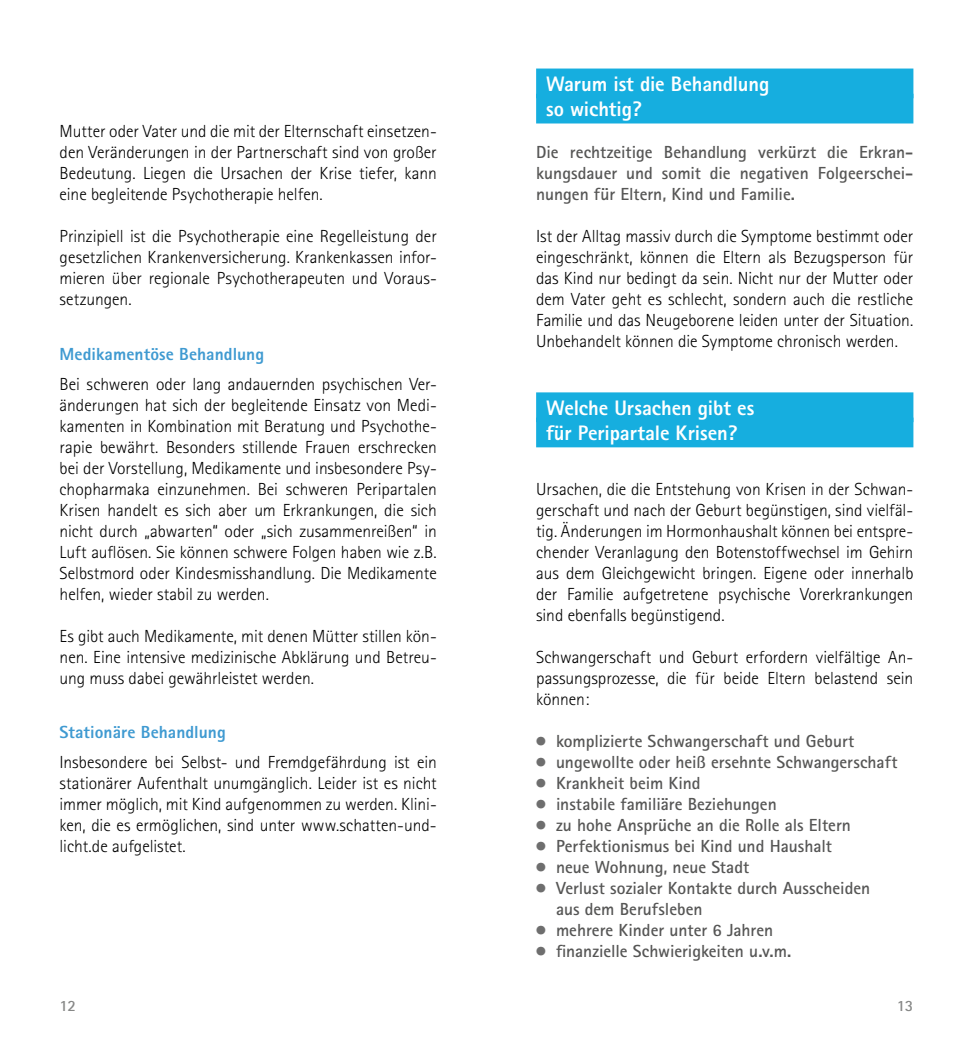
<style>
.page{position:relative;width:973px;height:1042px;background:#fff}
.page>*{position:absolute;margin:0;border:0;box-sizing:border-box;transform-origin:0 0}
.t1{font:800 21px/25.2px "Rotis Sans Serif";letter-spacing:-.005em;color:#fff}
.t2{font:300 17.5px/21px "Rotis Sans Serif";color:#000;text-align:justify}
.t3{font:700 17.5px/21px "Rotis Sans Serif";letter-spacing:-.005em;color:#565655;text-align:justify}
.t4{font:800 17.5px "Rotis Sans Serif";color:#3f9ad1}
.t5{font:700 15.75px "Rotis Sans Serif";color:#868786}
.s1{font-family:"Universal Newswith Comm Pi";font-weight:400;color:#6e6e6e}
</style>
<div class="page">
<div style="left:536px;top:69px;width:377px;height:29px;background:#16aedf"></div>
<div style="left:536px;top:94px;width:377px;height:29px;background:#16aedf"></div>
<div style="left:536px;top:392px;width:377px;height:30px;background:#16aedf"></div>
<div style="left:536px;top:418px;width:377px;height:29px;background:#16aedf"></div>
<p class="t2" style="left:60px;top:121px;width:379px">Mutter oder Vater und die mit der Elternschaft einsetzen&shy;den Veränderungen in der Partnerschaft sind von großer Bedeutung. Liegen die Ursachen der Krise tiefer, kann eine begleitende Psychotherapie helfen.</p>
<p class="t2" style="left:60px;top:226px;width:379px">Prinzipiell ist die Psychotherapie eine Regelleistung der gesetzlichen Krankenversicherung. Krankenkassen infor&shy;mieren über regionale Psychotherapeuten und Voraus&shy;setzungen.</p>
<p class="t4" style="left:60px;top:343px;width:206px">Medikamentöse Behandlung</p>
<p class="t2" style="left:60px;top:373px;width:379px">Bei schweren oder lang andauernden psychischen Ver&shy;änderungen hat sich der begleitende Einsatz von Medi&shy;kamenten in Kombination mit Beratung und Psychothe&shy;rapie bewährt. Besonders stillende Frauen erschrecken bei der Vorstellung, Medikamente und insbesondere Psy&shy;chopharmaka einzunehmen. Bei schweren Peripartalen Krisen handelt es sich aber um Erkrankungen, die sich nicht durch „abwarten“ oder „sich zusammenreißen“ in Luft auflösen. Sie können schwere Folgen haben wie z.B.<br>Selbstmord oder Kindesmisshandlung. Die Medikamente helfen, wieder stabil zu werden.</p>
<p class="t2" style="left:60px;top:625px;width:379px">Es gibt auch Medikamente, mit denen Mütter stillen kön&shy;nen. Eine intensive medizinische Abklärung und Betreu&shy;ung muss dabei gewährleistet werden.</p>
<p class="t4" style="left:60px;top:721px;width:168px">Stationäre Behandlung</p>
<p class="t2" style="left:60px;top:751px;width:379px">Insbesondere bei Selbst- und Fremdgefährdung ist ein stationärer Aufenthalt unumgänglich. Leider ist es nicht immer möglich, mit Kind aufgenommen zu werden. Klini&shy;ken, die es ermöglichen, sind unter www.schatten-und&shy;licht.de aufgelistet.</p>
<p class="t1" style="left:546px;top:71px;width:225px">Warum ist die Behandlung so wichtig?</p>
<p class="t3" style="left:536px;top:142px;width:379px">Die rechtzeitige Behandlung verkürzt die Erkran&shy;kungsdauer und somit die negativen Folgeerschei&shy;nungen für Eltern, Kind und Familie.</p>
<p class="t2" style="left:536px;top:226px;width:378px">Ist der Alltag massiv durch die Symptome bestimmt oder eingeschränkt, können die Eltern als Bezugsperson für das Kind nur bedingt da sein. Nicht nur der Mutter oder dem Vater geht es schlecht, sondern auch die restliche Familie und das Neugeborene leiden unter der Situation.<br>Unbehandelt können die Symptome chronisch werden.</p>
<p class="t1" style="left:546px;top:395px;width:210px">Welche Ursachen gibt es für Peripartale Krisen?</p>
<p class="t2" style="left:536px;top:478px;width:379px">Ursachen, die die Entstehung von Krisen in der Schwan&shy;gerschaft und nach der Geburt begünstigen, sind vielfäl&shy;tig. Änderungen im Hormonhaushalt können bei entspre&shy;chender Veranlagung den Botenstoffwechsel im Gehirn aus dem Gleichgewicht bringen. Eigene oder innerhalb der Familie aufgetretene psychische Vorerkrankungen sind ebenfalls begünstigend.</p>
<p class="t2" style="left:536px;top:646px;width:379px">Schwangerschaft und Geburt erfordern vielfältige An&shy;passungsprozesse, die für beide Eltern belastend sein können:</p>
<p class="t3" style="left:536px;top:730px;width:320px"><span class="s1">●</span> komplizierte Schwangerschaft und Geburt</p>
<p class="t3" style="left:536px;top:751px;width:363px"><span class="s1">●</span> ungewollte oder heiß ersehnte Schwangerschaft</p>
<p class="t3" style="left:536px;top:772px;width:166px"><span class="s1">●</span> Krankheit beim Kind</p>
<p class="t3" style="left:536px;top:793px;width:242px"><span class="s1">●</span> instabile familiäre Beziehungen</p>
<p class="t3" style="left:536px;top:814px;width:316px"><span class="s1">●</span> zu hohe Ansprüche an die Rolle als Eltern</p>
<p class="t3" style="left:536px;top:835px;width:297px"><span class="s1">●</span> Perfektionismus bei Kind und Haushalt</p>
<p class="t3" style="left:536px;top:856px;width:215px"><span class="s1">●</span> neue Wohnung, neue Stadt</p>
<p class="t3" style="left:556px;top:877px;width:316px;text-indent:-20px"><span class="s1">●</span> Verlust sozialer Kontakte durch Ausscheiden aus dem Berufsleben</p>
<p class="t3" style="left:536px;top:919px;width:239px"><span class="s1">●</span> mehrere Kinder unter 6 Jahren</p>
<p class="t3" style="left:536px;top:940px;width:257px"><span class="s1">●</span> finanzielle Schwierigkeiten u.v.m.</p>
<p class="t5" style="left:60px;top:995px;width:18px">12</p>
<p class="t5" style="left:896px;top:995px;width:18px">13</p>
</div>
